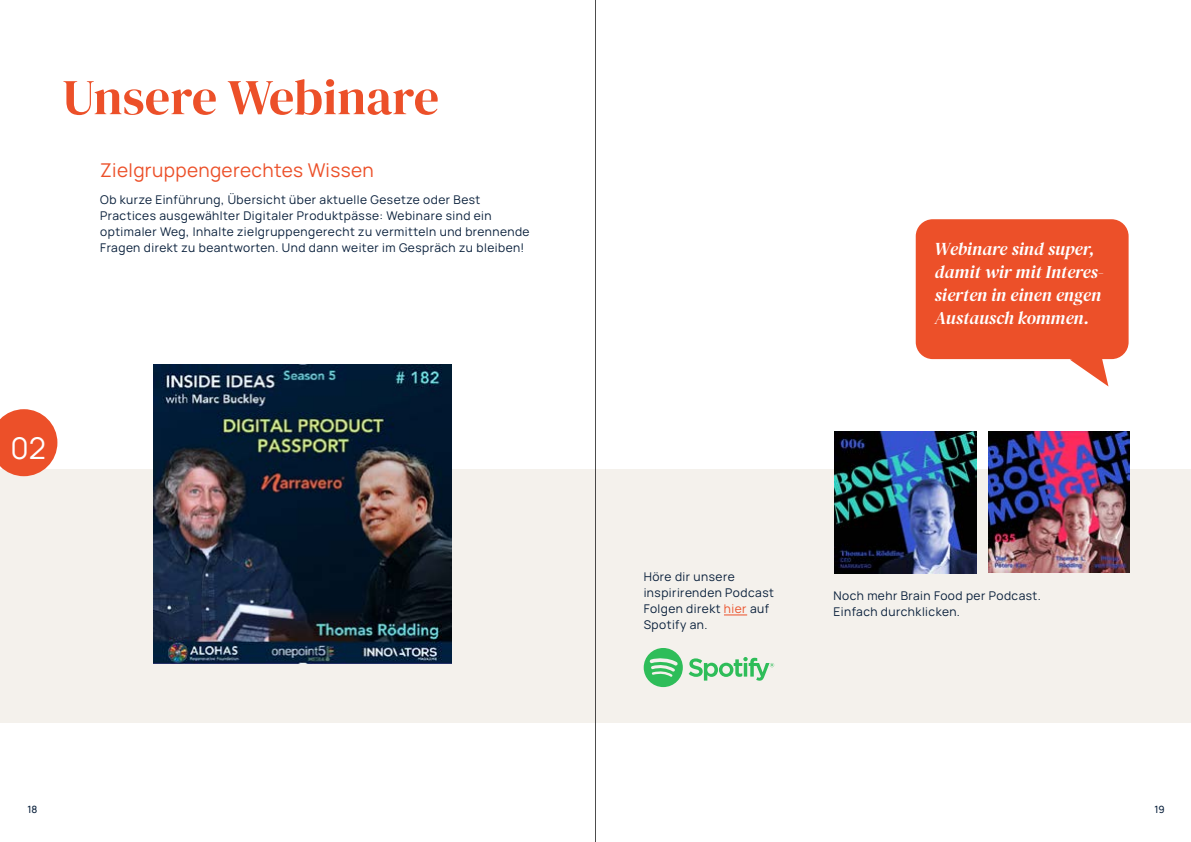
<style>
.page{position:relative;width:1191px;height:842px;background:#fff}
.page>*{position:absolute;margin:0;border:0;box-sizing:border-box;transform-origin:0 0}
.t1{font:50px "DM Serif Display";color:#ec5029}
.t2{font:30px "Manrope";color:#fff}
.t3{font:19px "Manrope";letter-spacing:.02em;color:#ec5029}
.t4{font:italic 18px/23px "DM Serif Display";color:#fff}
.t5{font:12px/16px "Manrope";letter-spacing:.04em;color:#061d39}
.t6{font:500 10px "Manrope";color:#061d39}
.s1{color:#ec5029}
</style>
<div class="page">
<div style="left:0;top:470px;width:1191px;height:253px;background:#f4f1ec"></div>
<img style="left:153px;top:364px;width:298px;height:299px">
<svg style="left:0;top:409px;width:57px;height:67px;background:#ee6b4a"></svg>
<svg style="left:643px;top:648px;width:131px;height:39px"></svg>
<img style="left:834px;top:432px;width:142px;height:142px">
<img style="left:988px;top:432px;width:141px;height:141px">
<hr style="left:595px;top:0;width:1px;height:842px;background:#000">
<div style="left:915px;top:219px;width:213px;height:140px;background:#ec5029;border-radius:17px"></div>
<svg style="left:1069px;top:359px;width:39px;height:27px"></svg>
<svg style="left:724px;top:615px;width:23px;height:1px"></svg>
<h1 class="t1" style="left:62px;top:68px;width:378px">Unsere Webinare</h1>
<h3 class="t3" style="left:100px;top:156px;width:275px">Zielgruppengerechtes Wissen</h3>
<p class="t5" style="left:100px;top:191px;width:431px">Ob kurze Einführung, Übersicht über aktuelle Gesetze oder Best Practices ausgewählter Digitaler Produktpässe: Webinare sind ein optimaler Weg, Inhalte zielgruppengerecht zu vermitteln und brennende Fragen direkt zu beantworten. Und dann weiter im Gespräch zu bleiben!</p>
<h2 class="t2" style="left:11px;top:426px;width:37px">02</h2>
<h3 class="t4" style="left:934px;top:237px;width:171px">Webinare sind super, damit wir mit Interes&shy;sierten in einen engen<br>Austausch kommen.</h3>
<p class="t5" style="left:643px;top:568px;width:132px">Höre dir unsere inspirirenden Podcast<br>Folgen direkt <span class="s1">hier</span> auf<br>Spotify an.</p>
<p class="t5" style="left:833px;top:587px;width:209px">Noch mehr Brain Food per Podcast.<br>Einfach durchklicken.</p>
<p class="t6" style="left:27px;top:802px;width:11px">18</p>
<p class="t6" style="left:1154px;top:802px;width:12px">19</p>
</div>
